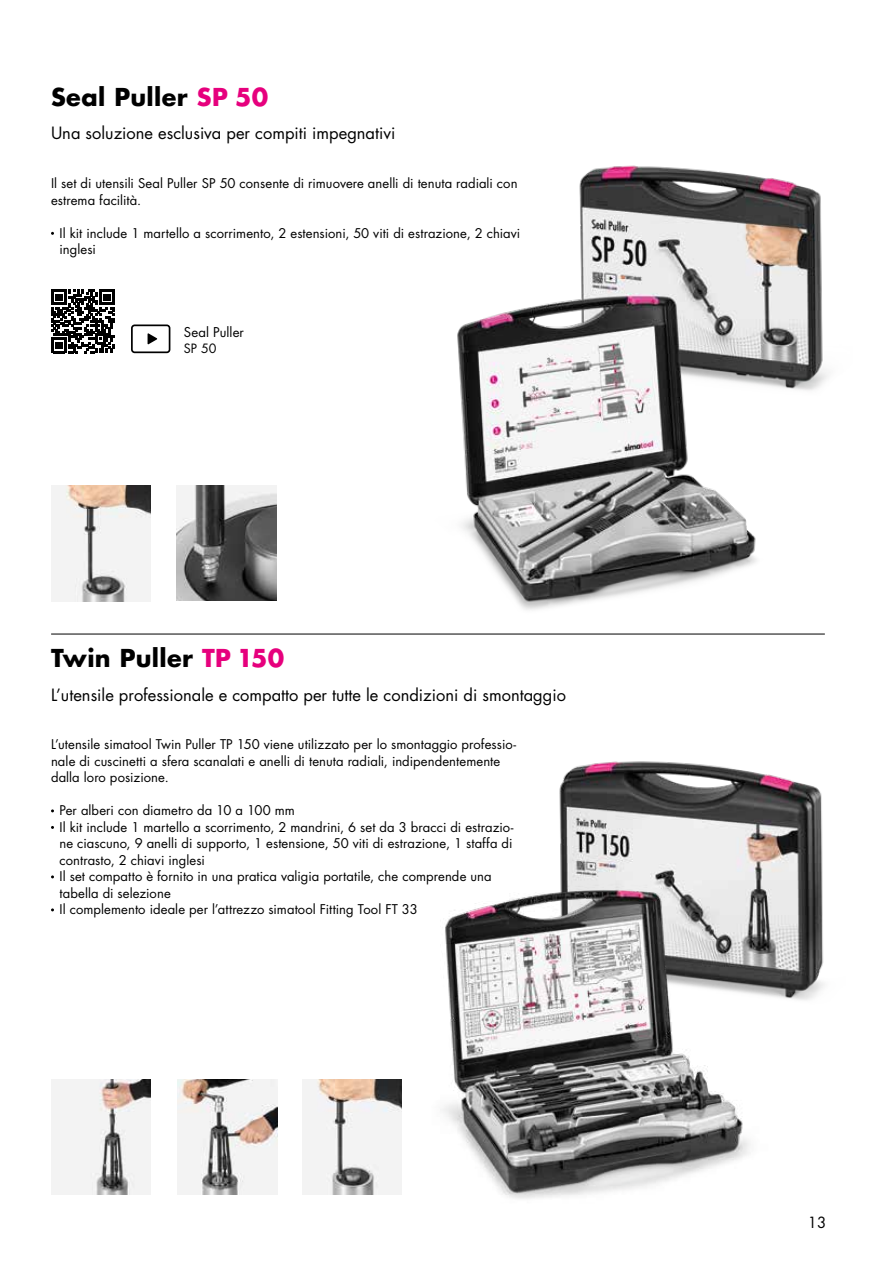
<style>
.page{position:relative;width:893px;height:1263px;background:#fff}
.page>*{position:absolute;margin:0;border:0;box-sizing:border-box;transform-origin:0 0}
.t1{font:700 24px "Futura Std";letter-spacing:.01em;color:#000}
.t2{font:16.5px "Futura Std";color:#000}
.t3{font:15px "Futura Std";color:#000}
.t4{font:13.2px "Futura Std";letter-spacing:.005em;color:#000}
.t5{font:13.05px/16.5px "Futura Std";letter-spacing:.005em;color:#000}
.t6{font:12.45px "Futura Std";color:#000}
.s1{color:#e6007d}
</style>
<div class="page">
<img style="left:176px;top:485px;width:100px;height:116px">
<img style="left:51px;top:485px;width:100px;height:116px">
<img style="left:302px;top:1079px;width:100px;height:116px">
<img style="left:177px;top:1079px;width:100px;height:116px">
<hr style="left:51px;top:634px;width:774px;height:1px;background:#000">
<img style="left:559px;top:761px;width:266px;height:239px">
<img style="left:440px;top:849px;width:335px;height:350px">
<div style="left:51px;top:1079px;width:100px;height:116px;background:#f3f3f3"></div>
<img style="left:96px;top:1079px;width:55px;height:116px">
<img style="left:401px;top:165px;width:427px;height:470px">
<svg style="left:51px;top:290px;width:64px;height:63px"></svg>
<svg style="left:131px;top:324px;width:39px;height:29px"></svg>
<h1 class="t1" style="left:51px;top:81px;width:219px">Seal Puller <span class="s1">SP 50</span></h1>
<p class="t2" style="left:51px;top:122px;width:346px">Una soluzione esclusiva per compiti impegnativi</p>
<p class="t5" style="left:51px;top:175px;width:468px">Il set di utensili Seal Puller SP 50 consente di rimuovere anelli di tenuta radiali con estrema facilità.</p>
<p class="t5" style="left:60px;top:225px;width:462px">Il kit include 1 martello a scorrimento, 2 estensioni, 50 viti di estrazione, 2 chiavi inglesi</p>
<p class="t4" style="left:184px;top:324px;width:62px">Seal Puller</p>
<p class="t6" style="left:184px;top:341px;width:34px">SP 50</p>
<h1 class="t1" style="left:51px;top:642px;width:235px">Twin Puller <span class="s1">TP 150</span></h1>
<p class="t2" style="left:51px;top:684px;width:516px">L’utensile professionale e compatto per tutte le condizioni di smontaggio</p>
<p class="t5" style="left:51px;top:736px;width:467px">L’utensile simatool Twin Puller TP 150 viene utilizzato per lo smontaggio professio&shy;nale di cuscinetti a sfera scanalati e anelli di tenuta radiali, indipendentemente dalla loro posizione.</p>
<p class="t5" style="left:60px;top:802px;width:455px">Per alberi con diametro da 10 a 100 mm<br>Il kit include 1 martello a scorrimento, 2 mandrini, 6 set da 3 bracci di estrazio&shy;ne ciascuno, 9 anelli di supporto, 1 estensione, 50 viti di estrazione, 1 staffa di contrasto, 2 chiavi inglesi<br>Il set compatto è fornito in una pratica valigia portatile, che comprende una tabella di selezione<br>Il complemento ideale per l’attrezzo simatool Fitting Tool FT 33</p>
<p class="t3" style="left:808px;top:1213px;width:20px">13</p>
</div>
